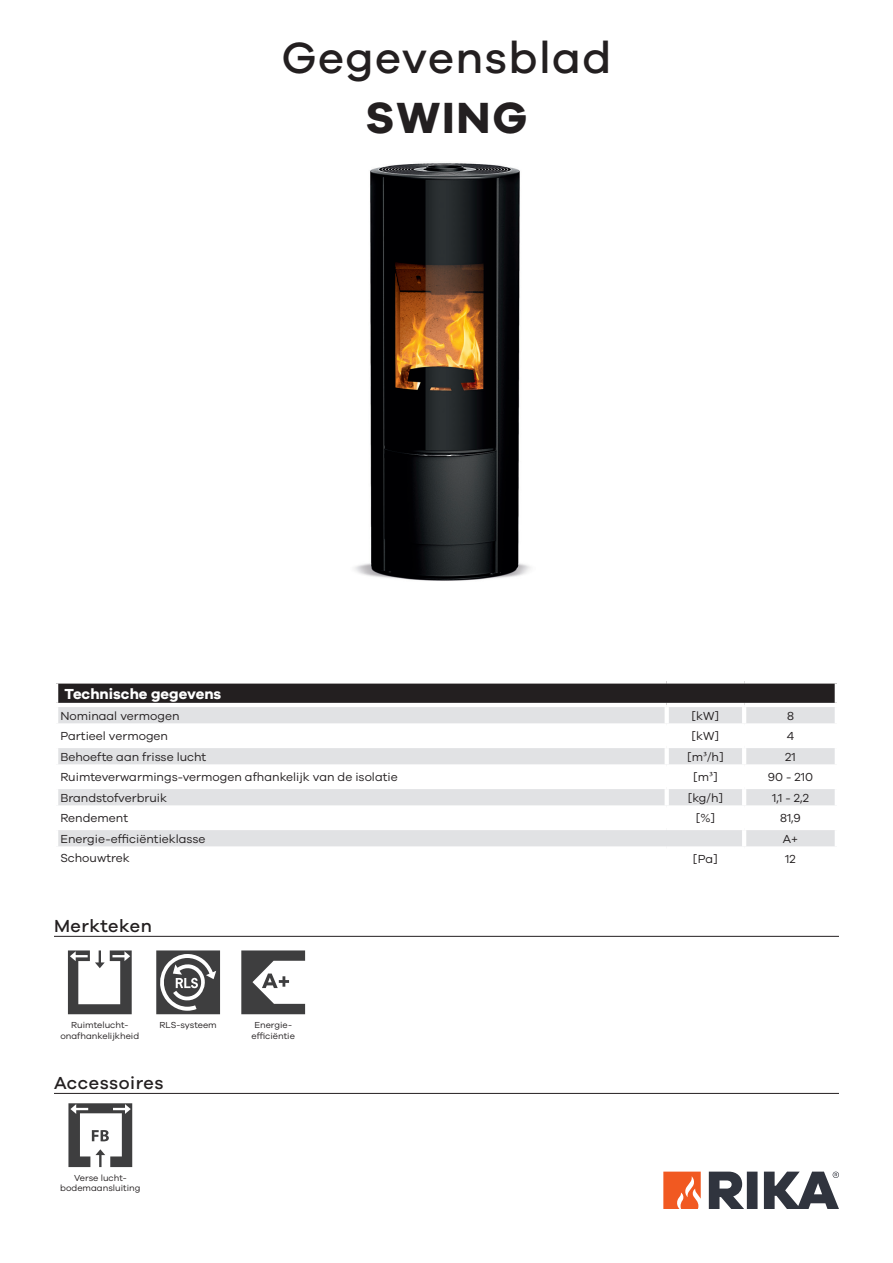
<style>
.page{position:relative;width:893px;height:1263px;background:#fff}
.page>*{position:absolute;margin:0;border:0;box-sizing:border-box;transform-origin:0 0}
.Datenblatt_Schriftzu{font:500 45px "Galano Grotesque";letter-spacing:.03em;color:#231f20}
.CH_-_CoverHeader{font:700 45px "Galano Grotesque";letter-spacing:.04em;color:#231f20}
.H2_-_SubHeader{font:500 18px "Galano Grotesque";letter-spacing:.03em;color:#231f20}
.H2_-_SubHeader_Fixed{font:500 18px "Galano Grotesque";letter-spacing:.03em;color:#231f20}
.Standard_Header_left{font:700 15px "Galano Grotesque";color:#fff}
.Standard_BodyText{font:12px "Galano Grotesque";color:#231f20}
.Standard_BodyText-2{font:9px/10.8px "Galano Grotesque";color:#231f20;text-align:center}
.s1{font-family:"Minion Pro"}
</style>
<div class="page">
<svg style="left:663px;top:1171px;width:38px;height:38px"></svg>
<svg style="left:709px;top:1171px;width:130px;height:38px"></svg>
<hr style="left:54px;top:936px;width:785px;height:1px;background:#231f20">
<hr style="left:54px;top:1093px;width:785px;height:1px;background:#231f20">
<svg style="left:68px;top:950px;width:64px;height:64px"></svg>
<svg style="left:156px;top:950px;width:64px;height:64px"></svg>
<svg style="left:241px;top:950px;width:64px;height:64px"></svg>
<svg style="left:68px;top:1103px;width:64px;height:64px"></svg>
<div style="left:56px;top:681px;width:781px;height:24px;background:#231f20"></div>
<div style="left:58px;top:707px;width:777px;height:16px;background:#e1e2e4"></div>
<svg style="left:58px;top:748px;width:777px;height:98px;fill:#e1e2e4"></svg>
<div style="left:54px;top:679px;width:613px;height:5px;background:#fff"></div>
<hr style="left:54px;top:684px;width:4px;height:19px;background:#fff">
<div style="left:667px;top:679px;width:77px;height:5px;background:#fff"></div>
<div style="left:744px;top:679px;width:95px;height:5px;background:#fff"></div>
<hr style="left:835px;top:684px;width:4px;height:19px;background:#fff">
<hr style="left:54px;top:703px;width:613px;height:4px;background:#fff">
<hr style="left:667px;top:703px;width:77px;height:4px;background:#fff">
<hr style="left:665px;top:707px;width:4px;height:16px;background:#fff">
<hr style="left:744px;top:703px;width:95px;height:4px;background:#fff">
<hr style="left:742px;top:707px;width:4px;height:16px;background:#fff">
<hr style="left:665px;top:748px;width:4px;height:16px;background:#fff">
<hr style="left:742px;top:748px;width:4px;height:16px;background:#fff">
<div style="left:54px;top:764px;width:613px;height:5px;background:#fff"></div>
<div style="left:667px;top:764px;width:77px;height:5px;background:#fff"></div>
<hr style="left:665px;top:769px;width:4px;height:16px;background:#fff">
<div style="left:744px;top:764px;width:95px;height:5px;background:#fff"></div>
<hr style="left:742px;top:769px;width:4px;height:16px;background:#fff">
<hr style="left:54px;top:785px;width:613px;height:4px;background:#fff">
<hr style="left:667px;top:785px;width:77px;height:4px;background:#fff">
<hr style="left:665px;top:789px;width:4px;height:16px;background:#fff">
<hr style="left:744px;top:785px;width:95px;height:4px;background:#fff">
<hr style="left:742px;top:789px;width:4px;height:16px;background:#fff">
<div style="left:54px;top:805px;width:613px;height:5px;background:#fff"></div>
<div style="left:667px;top:805px;width:77px;height:5px;background:#fff"></div>
<hr style="left:665px;top:810px;width:4px;height:16px;background:#fff">
<div style="left:744px;top:805px;width:95px;height:5px;background:#fff"></div>
<hr style="left:742px;top:810px;width:4px;height:16px;background:#fff">
<hr style="left:54px;top:826px;width:613px;height:4px;background:#fff">
<hr style="left:667px;top:826px;width:77px;height:4px;background:#fff">
<hr style="left:744px;top:826px;width:95px;height:4px;background:#fff">
<hr style="left:742px;top:830px;width:4px;height:16px;background:#fff">
<img style="left:354px;top:163px;width:177px;height:418px">
<p class="Datenblatt_Schriftzu" style="left:282px;top:30px;width:331px">Gegevensblad</p>
<p class="CH_-_CoverHeader" style="left:366px;top:90px;width:163px">SWING</p>
<p class="Standard_Header_left" style="left:65px;top:685px;width:158px">Technische gegevens</p>
<p class="Standard_BodyText" style="left:60px;top:708px;width:121px">Nominaal vermogen</p>
<p class="Standard_BodyText" style="left:692px;top:708px;width:29px">[kW]</p>
<p class="Standard_BodyText" style="left:787px;top:708px;width:8px">8</p>
<p class="Standard_BodyText" style="left:60px;top:729px;width:109px">Partieel vermogen</p>
<p class="Standard_BodyText" style="left:692px;top:729px;width:29px">[kW]</p>
<p class="Standard_BodyText" style="left:787px;top:729px;width:9px">4</p>
<p class="Standard_BodyText" style="left:60px;top:749px;width:147px">Behoefte aan frisse lucht</p>
<p class="Standard_BodyText" style="left:687px;top:749px;width:38px">[m<span class="s1">³</span>/h]</p>
<p class="Standard_BodyText" style="left:785px;top:749px;width:12px">21</p>
<p class="Standard_BodyText" style="left:60px;top:770px;width:339px">Ruimteverwarmings-vermogen afhankelijk van de isolatie</p>
<p class="Standard_BodyText" style="left:693px;top:770px;width:26px">[m<span class="s1">³</span>]</p>
<p class="Standard_BodyText" style="left:768px;top:770px;width:47px">90 - 210</p>
<p class="Standard_BodyText" style="left:60px;top:790px;width:108px">Brandstofverbruik</p>
<p class="Standard_BodyText" style="left:688px;top:790px;width:37px">[kg/h]</p>
<p class="Standard_BodyText" style="left:772px;top:790px;width:38px">1,1 - 2,2</p>
<p class="Standard_BodyText" style="left:60px;top:811px;width:69px">Rendement</p>
<p class="Standard_BodyText" style="left:696px;top:811px;width:21px">[%]</p>
<p class="Standard_BodyText" style="left:780px;top:811px;width:22px">81,9</p>
<p class="Standard_BodyText" style="left:60px;top:831px;width:147px">Energie-efficiëntieklasse</p>
<p class="Standard_BodyText" style="left:783px;top:831px;width:17px">A+</p>
<p class="Standard_BodyText" style="left:60px;top:851px;width:71px">Schouwtrek</p>
<p class="Standard_BodyText" style="left:693px;top:852px;width:26px">[Pa]</p>
<p class="Standard_BodyText" style="left:785px;top:852px;width:12px">12</p>
<p class="H2_-_SubHeader_Fixed" style="left:54px;top:915px;width:99px">Merkteken</p>
<p class="Standard_BodyText-2" style="left:60px;top:1019px;width:80px">Ruimtelucht&shy;onafhankelijkheid</p>
<p class="Standard_BodyText-2" style="left:160px;top:1019px;width:59px">RLS-systeem</p>
<p class="Standard_BodyText-2" style="left:251px;top:1019px;width:45px">Energie&shy;efficiëntie</p>
<p class="H2_-_SubHeader" style="left:54px;top:1072px;width:111px">Accessoires</p>
<p class="Standard_BodyText-2" style="left:60px;top:1172px;width:82px">Verse lucht&shy;bodemaansluiting</p>
</div>
